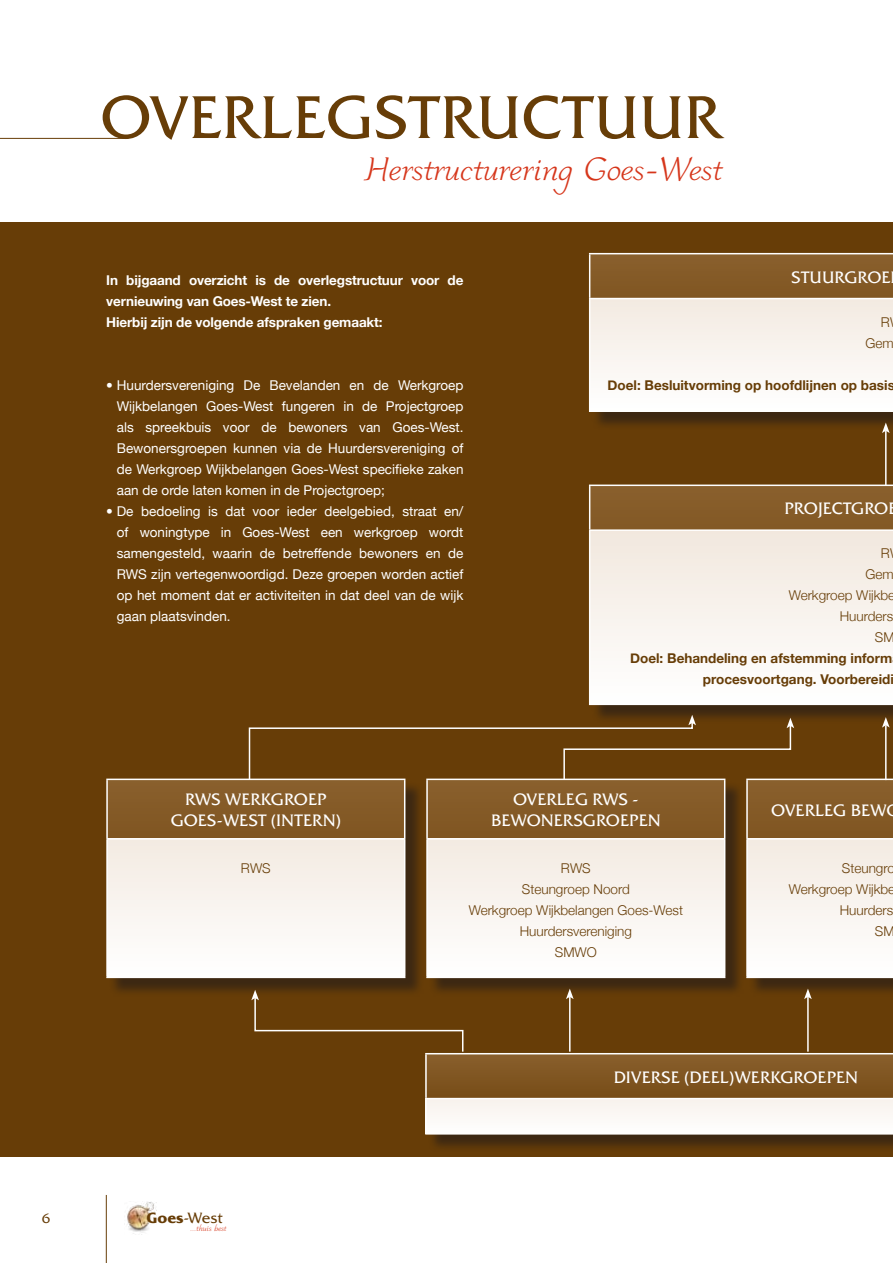
<style>
.page{position:relative;width:893px;height:1263px;background:#fff}
.page>*{position:absolute;margin:0;border:0;box-sizing:border-box;transform-origin:0 0}
.t1{font:60px "Friz Qua";color:#673d07}
.t2{font:43.8px "Lake Informal";color:#d6361b}
.t3{font:16.5px/21px "Friz Qua";color:#fff;text-align:center}
.t4{font:14.85px "Friz Qua";color:#673d07}
.t5{font:13.5px/21px "Helvetica Neue";color:#fff;text-align:justify}
.t6{font:300 13.5px/21px "Helvetica Neue";color:#673d07;text-align:right}
.t7{font:700 13.5px/21px "Helvetica Neue";letter-spacing:-.01em;color:#fff}
.t8{font:700 13.5px/21px "Helvetica Neue";color:#673d07;text-align:right}
.t9{font:13.5px "Friz Qua";color:#673d07}
.t10{font:10.95px "Lake Informal";color:#d6361b}
.s1{font-weight:700}
</style>
<div class="page">
<img style="left:127px;top:1202px;width:30px;height:32px">
<hr style="left:106px;top:1195px;width:1px;height:68px;background:#673d07">
<div style="left:0;top:222px;width:893px;height:935px;background:#673d07"></div>
<div style="left:591px;top:487px;width:302px;height:237px;background:#1a171c;opacity:.55"></div>
<div style="left:590px;top:485px;width:303px;height:45px;background:#865c29"></div>
<div style="left:590px;top:530px;width:303px;height:174px;background:linear-gradient(to bottom,#f1e8de,#fffffe)"></div>
<hr style="left:589px;top:485px;width:304px;height:1px;background:#fff">
<hr style="left:589px;top:486px;width:1px;height:43px;background:#fff">
<hr style="left:589px;top:529px;width:304px;height:2px;background:#fff">
<hr style="left:589px;top:531px;width:1px;height:173px;background:#fff">
<hr style="left:589px;top:704px;width:304px;height:1px;background:#fff">
<div style="left:109px;top:781px;width:315px;height:216px;background:#1a171c;opacity:.55"></div>
<div style="left:107px;top:779px;width:298px;height:60px;background:#845a27"></div>
<div style="left:107px;top:839px;width:298px;height:138px;background:linear-gradient(to right,#f9f5f0,#f9f5f0)"></div>
<hr style="left:106px;top:779px;width:299px;height:1px;background:#fff">
<hr style="left:106px;top:780px;width:2px;height:58px;background:#fff">
<hr style="left:404px;top:780px;width:1px;height:58px;background:#fff">
<hr style="left:106px;top:838px;width:299px;height:2px;background:#fff">
<hr style="left:106px;top:840px;width:2px;height:137px;background:#fff">
<hr style="left:404px;top:840px;width:1px;height:137px;background:#fff">
<hr style="left:106px;top:977px;width:299px;height:1px;background:#fff">
<div style="left:429px;top:781px;width:315px;height:216px;background:#1a171c;opacity:.55"></div>
<div style="left:427px;top:779px;width:298px;height:60px;background:#845a27"></div>
<div style="left:427px;top:839px;width:298px;height:138px;background:linear-gradient(to right,#f9f5f0,#f9f5f0)"></div>
<hr style="left:426px;top:780px;width:2px;height:58px;background:#fff">
<hr style="left:724px;top:780px;width:1px;height:58px;background:#fff">
<hr style="left:426px;top:838px;width:299px;height:2px;background:#fff">
<hr style="left:426px;top:840px;width:2px;height:137px;background:#fff">
<hr style="left:724px;top:840px;width:1px;height:137px;background:#fff">
<hr style="left:426px;top:977px;width:299px;height:1px;background:#fff">
<div style="left:749px;top:781px;width:144px;height:216px;background:#1a171c;opacity:.55"></div>
<div style="left:747px;top:779px;width:146px;height:60px;background:#845a27"></div>
<div style="left:747px;top:839px;width:146px;height:138px;background:linear-gradient(to right,#f9f5f0,#f9f5f0)"></div>
<hr style="left:746px;top:779px;width:147px;height:1px;background:#fff">
<hr style="left:746px;top:780px;width:2px;height:58px;background:#fff">
<hr style="left:746px;top:838px;width:147px;height:2px;background:#fff">
<hr style="left:746px;top:840px;width:2px;height:137px;background:#fff">
<hr style="left:746px;top:977px;width:147px;height:1px;background:#fff">
<div style="left:428px;top:1055px;width:465px;height:98px;background:#1a171c;opacity:.55"></div>
<div style="left:426px;top:1054px;width:467px;height:44px;background:#805622"></div>
<div style="left:426px;top:1098px;width:467px;height:36px;background:#fbf8f5"></div>
<hr style="left:425px;top:1053px;width:468px;height:1px;background:#fff">
<hr style="left:425px;top:1054px;width:2px;height:44px;background:#fff">
<hr style="left:425px;top:1098px;width:468px;height:1px;background:#fff">
<hr style="left:425px;top:1099px;width:2px;height:34px;background:#fff">
<hr style="left:425px;top:1133px;width:468px;height:1px;background:#fff">
<div style="left:591px;top:255px;width:302px;height:176px;background:#1a171c;opacity:.55"></div>
<div style="left:590px;top:254px;width:303px;height:45px;background:#855b27"></div>
<div style="left:590px;top:299px;width:303px;height:112px;background:linear-gradient(to bottom,#f3eae1,#fffffe)"></div>
<hr style="left:589px;top:253px;width:304px;height:1px;background:#fff">
<hr style="left:589px;top:254px;width:1px;height:44px;background:#fff">
<hr style="left:589px;top:298px;width:304px;height:1px;background:#fff">
<hr style="left:589px;top:299px;width:1px;height:111px;background:#fff">
<hr style="left:589px;top:410px;width:304px;height:2px;background:#fff">
<hr style="left:0;top:138px;width:125px;height:1px;background:#673d07">
<hr style="left:885px;top:431px;width:2px;height:55px;background:#fff">
<svg style="left:882px;top:423px;width:8px;height:10px"></svg>
<svg style="left:251px;top:990px;width:213px;height:62px"></svg>
<hr style="left:569px;top:997px;width:2px;height:55px;background:#fff">
<svg style="left:566px;top:989px;width:8px;height:10px"></svg>
<hr style="left:807px;top:997px;width:2px;height:55px;background:#fff">
<svg style="left:804px;top:989px;width:8px;height:10px"></svg>
<hr style="left:885px;top:725px;width:2px;height:55px;background:#fff">
<svg style="left:882px;top:717px;width:8px;height:11px"></svg>
<svg style="left:248px;top:715px;width:546px;height:66px"></svg>
<p class="t9" style="left:42px;top:1210px;width:10px">6</p>
<h1 class="t1" style="left:100px;top:80px;width:39px">OVERLE</h1>
<h1 class="t1" style="left:326px;top:80px;width:397px">GSTRUCTUUR</h1>
<h2 class="t2" style="left:366px;top:147px;width:359px">Herstructurering Goes-West</h2>
<p class="t7" style="left:106px;top:269px;width:359px">In bijgaand overzicht is de overlegstructuur voor de vernieuwing van Goes-West te zien.<br>Hierbij zijn de volgende afspraken gemaakt:</p>
<p class="t5" style="left:117px;top:374px;width:348px;text-indent:-11px">• Huurdersvereniging De Bevelanden en de Werkgroep Wijkbelangen Goes-West fungeren in de Projectgroep als spreekbuis voor de bewoners van Goes-West.<br>Bewonersgroepen kunnen via de Huurdersvereniging of de Werkgroep Wijkbelangen Goes-West specifieke zaken aan de orde laten komen in de Projectgroep;</p>
<p class="t5" style="left:117px;top:500px;width:348px;text-indent:-11px">• De bedoeling is dat voor ieder deelgebied, straat en/ of woningtype in Goes-West een werkgroep wordt samengesteld, waarin de betreffende bewoners en de RWS zijn vertegenwoordigd. Deze groepen worden actief op het moment dat er activiteiten in dat deel van de wijk gaan plaatsvinden.</p>
<p class="t3" style="left:791px;top:266px;width:101px">STUU RGROE</p>
<p class="t6" style="left:866px;top:311px;width:30px">R<br>Gem</p>
<p class="t8" style="left:607px;top:374px;width:289px">Doel: Besluitvorming op hoofdlijnen op basis</p>
<p class="t3" style="left:784px;top:498px;width:105px">PROJECTGRO</p>
<p class="t6" style="left:881px;top:542px;width:11px">R</p>
<p class="t6" style="left:866px;top:563px;width:30px">Gem</p>
<p class="t6" style="left:789px;top:584px;width:108px">Werkgroep Wijkbe</p>
<p class="t6" style="left:840px;top:605px;width:55px">Huurders</p>
<p class="t6" style="left:875px;top:626px;width:21px">SM</p>
<p class="t8" style="left:630px;top:647px;width:265px">Doel: Behandeling en afstemming inform procesvoortgang. Voorbereidi</p>
<p class="t3" style="left:171px;top:789px;width:172px">RWS WERKGROEP<br>GOES-WEST (INTERN)</p>
<p class="t6" style="left:241px;top:857px;width:31px">RWS</p>
<p class="t4" style="left:147px;top:1209px;width:78px"><span class="s1">Goes</span>-WEST</p>
<p class="t10" style="left:191px;top:1223px;width:38px">...thuis best</p>
<p class="t3" style="left:491px;top:789px;width:171px">OVERLEG RWS -<br>BEWONERSG ROEPEN</p>
<p class="t6" style="left:469px;top:857px;width:216px;text-align:center">RWS<br>Steungroep Noord<br>Werkgroep Wijkbelangen Goes-West<br>Huurdersvereniging<br>SMWO</p>
<p class="t3" style="left:771px;top:799px;width:117px">OVERLEG BEW</p>
<p class="t6" style="left:789px;top:857px;width:108px">Steungro<br>Werkgroep Wijkbe<br>Huurders<br>SM</p>
<p class="t3" style="left:614px;top:1066px;width:246px">DIVERSE (DEEL)WERKGROEPEN</p>
</div>
